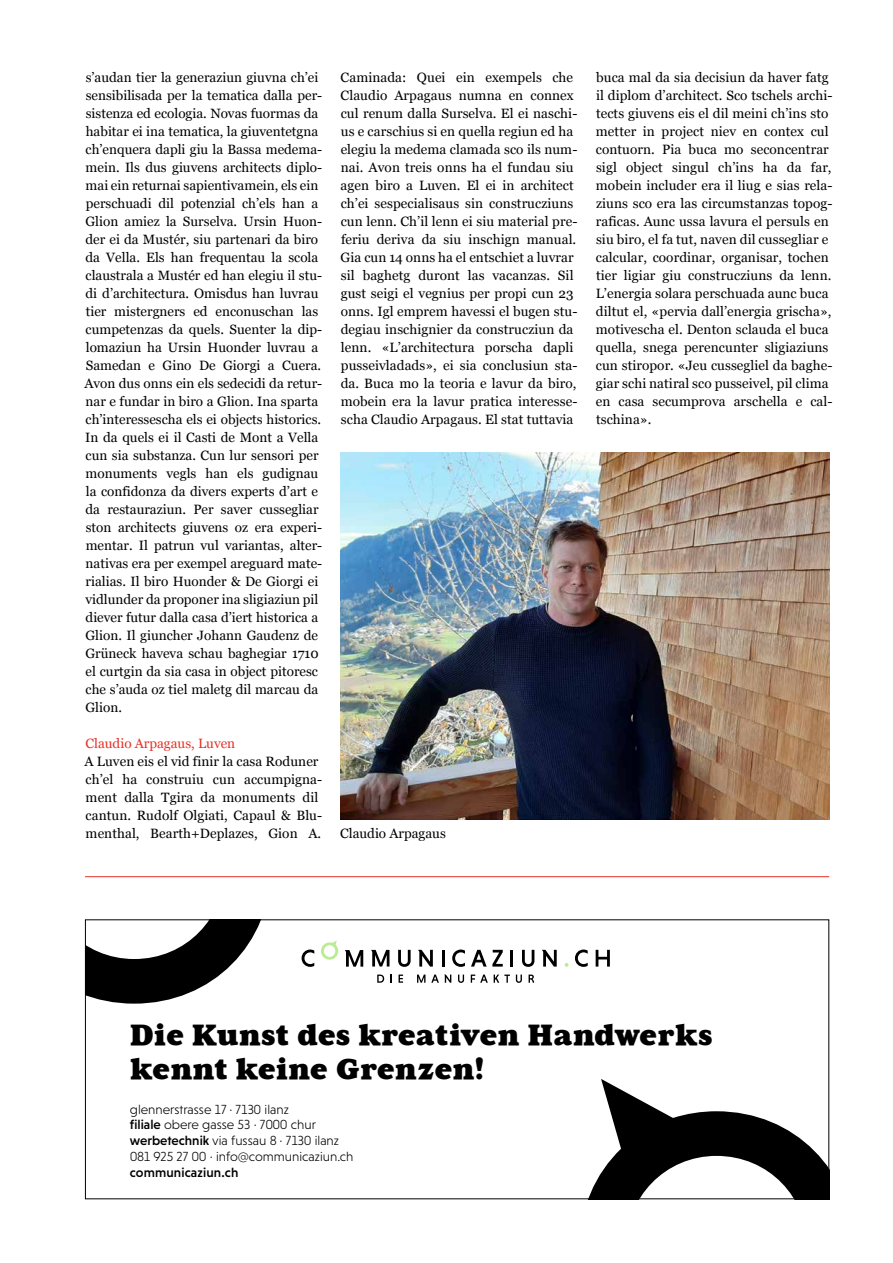
<style>
.page{position:relative;width:893px;height:1263px;background:#fff}
.page>*{position:absolute;margin:0;border:0;box-sizing:border-box;transform-origin:0 0}
.t1{font:29.55px/34.5px "Aurea Ultra Roman";color:#000}
.t2{font:13.5px/18px "Vani";letter-spacing:.005em;color:#000}
.t3{font:13.5px "Vani";color:#e73027}
.t4{font:300 13.35px/15.8px "Niveau Grotesk";color:#000}
.t5{font:500 13.35px "Niveau Grotesk";letter-spacing:.01em;color:#000}
.s1{font-weight:500}
</style>
<div class="page">
<img style="left:340px;top:453px;width:489px;height:367px">
<hr style="left:85px;top:876px;width:744px;height:1px;background:#e73027">
<svg style="left:87px;top:921px;width:174px;height:83px"></svg>
<svg style="left:589px;top:1079px;width:238px;height:118px"></svg>
<svg style="left:302px;top:949px;width:12px;height:18px"></svg>
<svg style="left:398px;top:950px;width:13px;height:17px"></svg>
<svg style="left:418px;top:950px;width:15px;height:16px"></svg>
<svg style="left:442px;top:950px;width:2px;height:16px"></svg>
<svg style="left:452px;top:949px;width:13px;height:18px"></svg>
<svg style="left:471px;top:950px;width:32px;height:16px"></svg>
<svg style="left:511px;top:950px;width:2px;height:16px"></svg>
<svg style="left:522px;top:950px;width:12px;height:17px"></svg>
<svg style="left:542px;top:950px;width:15px;height:16px"></svg>
<svg style="left:565px;top:963px;width:3px;height:4px"></svg>
<svg style="left:575px;top:949px;width:13px;height:18px"></svg>
<svg style="left:596px;top:950px;width:14px;height:16px"></svg>
<svg style="left:345px;top:950px;width:18px;height:17px"></svg>
<svg style="left:371px;top:950px;width:18px;height:16px"></svg>
<svg style="left:377px;top:974px;width:7px;height:9px"></svg>
<svg style="left:390px;top:974px;width:2px;height:9px"></svg>
<svg style="left:399px;top:974px;width:4px;height:9px"></svg>
<svg style="left:417px;top:974px;width:8px;height:9px"></svg>
<svg style="left:431px;top:974px;width:20px;height:9px"></svg>
<svg style="left:458px;top:974px;width:6px;height:9px"></svg>
<svg style="left:471px;top:974px;width:17px;height:9px"></svg>
<svg style="left:494px;top:974px;width:16px;height:9px"></svg>
<svg style="left:516px;top:974px;width:6px;height:9px"></svg>
<svg style="left:529px;top:974px;width:5px;height:9px"></svg>
<svg style="left:321px;top:940px;width:17px;height:20px"></svg>
<p class="t2" style="left:84px;top:68px;width:239px">s’audan tier la generaziun giuvna ch’ei sensibilisada per la tematica dalla per&shy;sistenza ed ecologia. Novas fuormas da habitar ei ina tematica, la giuventetgna ch’enquera dapli giu la Bassa medema&shy;mein. Ils dus giuvens architects diplo&shy;mai ein returnai sapientivamein, els ein perschuadi dil potenzial ch’els han a Glion amiez la Surselva. Ursin Huon&shy;der ei da Mustér, siu partenari da biro da Vella. Els han frequentau la scola claustrala a Mustér ed han elegiu il stu&shy;di d’architectura. Omisdus han luvrau tier mistergners ed enconuschan las cumpetenzas da quels. Suenter la dip&shy;lomaziun ha Ursin Huonder luvrau a Samedan e Gino De Giorgi a Cuera.<br>Avon dus onns ein els sedecidi da retur&shy;nar e fundar in biro a Glion. Ina sparta ch’interessescha els ei objects historics.<br>In da quels ei il Casti de Mont a Vella cun sia substanza. Cun lur sensori per monuments vegls han els gudignau la confidonza da divers experts d’art e da restauraziun. Per saver cussegliar ston architects giuvens oz era experi&shy;mentar. Il patrun vul variantas, alter&shy;nativas era per exempel areguard mate&shy;rialias. Il biro Huonder &amp; De Giorgi ei vidlunder da proponer ina sligiaziun pil diever futur dalla casa d’iert historica a Glion. Il giuncher Johann Gaudenz de Grüneck haveva schau baghegiar 1710 el curtgin da sia casa in object pitoresc che s’auda oz tiel maletg dil marcau da Glion.</p>
<p class="t3" style="left:86px;top:735px;width:151px">Claudio Arpagaus, Luven</p>
<p class="t2" style="left:84px;top:752px;width:239px">A Luven eis el vid finir la casa Roduner ch’el ha construiu cun accumpigna&shy;ment dalla Tgira da monuments dil cantun. Rudolf Olgiati, Capaul &amp; Blu&shy;menthal, Bearth+Deplazes, Gion A.</p>
<p class="t2" style="left:341px;top:68px;width:238px">Caminada: Quei ein exempels che Claudio Arpagaus numna en connex cul renum dalla Surselva. El ei naschi&shy;us e carschius si en quella regiun ed ha elegiu la medema clamada sco ils num&shy;nai. Avon treis onns ha el fundau siu agen biro a Luven. El ei in architect ch’ei sespecialisaus sin construcziuns cun lenn. Ch’il lenn ei siu material pre&shy;feriu deriva da siu inschign manual.<br>Gia cun 14 onns ha el entschiet a luvrar sil baghetg duront las vacanzas. Sil gust seigi el vegnius per propi cun 23 onns. Igl emprem havessi el bugen stu&shy;degiau inschignier da construcziun da lenn. «L’architectura porscha dapli pusseivladads», ei sia conclusiun sta&shy;da. Buca mo la teoria e lavur da biro, mobein era la lavur pratica interesse&shy;scha Claudio Arpagaus. El stat tuttavia</p>
<p class="t2" style="left:596px;top:68px;width:238px">buca mal da sia decisiun da haver fatg il diplom d’architect. Sco tschels archi&shy;tects giuvens eis el dil meini ch’ins sto metter in project niev en contex cul contuorn. Pia buca mo seconcentrar sigl object singul ch’ins ha da far, mobein includer era il liug e sias rela&shy;ziuns sco era las circumstanzas topog&shy;raficas. Aunc ussa lavura el persuls en siu biro, el fa tut, naven dil cussegliar e calcular, coordinar, organisar, tochen tier ligiar giu construcziuns da lenn.<br>L’energia solara perschuada aunc buca diltut el, «pervia dall’energia grischa», motivescha el. Denton sclauda el buca quella, snega perencunter sligiaziuns cun stiropor. «Jeu cussegliel da baghe&shy;giar schi natiral sco pusseivel, pil clima en casa secumprova arschella e cal&shy;tschina».</p>
<p class="t2" style="left:340px;top:824px;width:107px">Claudio Arpagaus</p>
<h1 class="t1" style="left:130px;top:1017px;width:584px">Die Kunst des kreativen Handwerks kennt keine Grenzen!</h1>
<p class="t4" style="left:130px;top:1101px;width:225px">glennerstrasse 17 · 7130 ilanz<br><span class="s1">filiale</span> obere gasse 53 · 7000 chur <span class="s1">werbetechnik</span> via fussau 8 · 7130 ilanz 081 925 27 00 · info@communicaziun.ch</p>
<p class="t5" style="left:130px;top:1164px;width:110px">communicaziun.ch</p>
</div>
